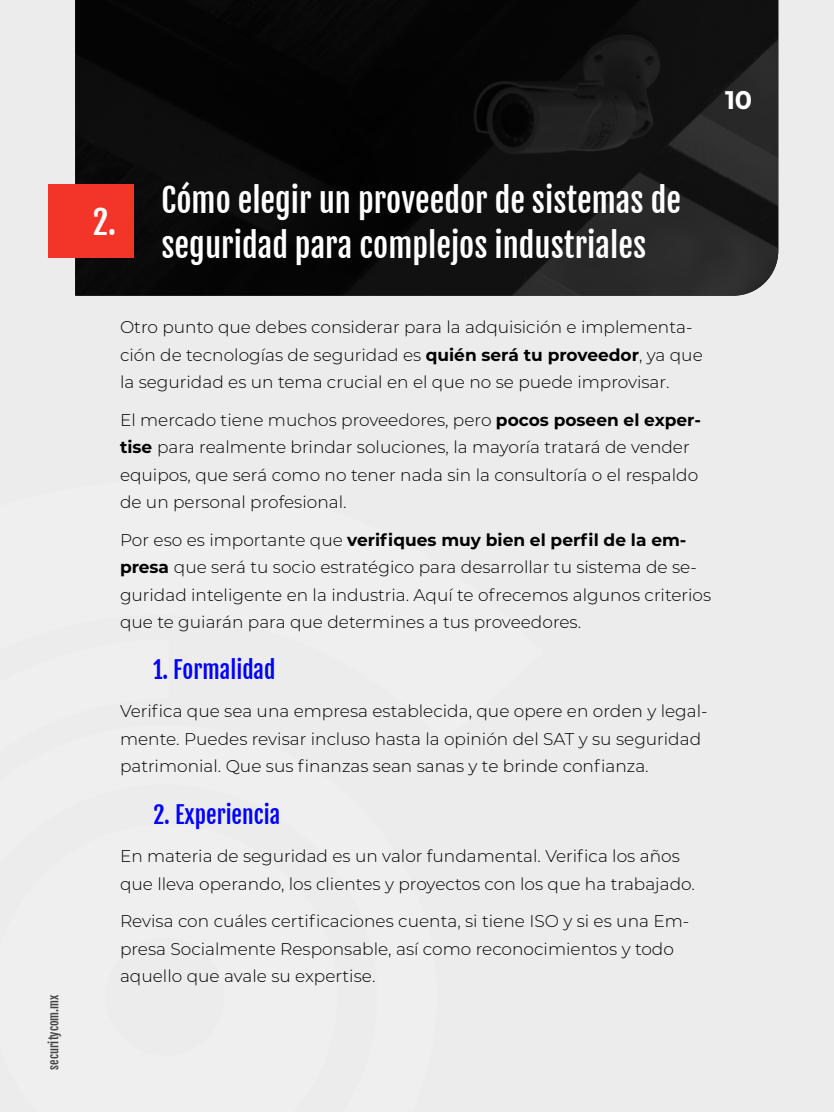
<style>
.page{position:relative;width:834px;height:1112px;background:#ececec}
.page>*{position:absolute;margin:0;border:0;box-sizing:border-box;transform-origin:0 0}
.t1{font:32.5px/44.5px "Fjalla One";color:#fff}
.t2{font:700 25.5px "Montserrat";color:#fff}
.t3{font:23.5px "Fjalla One";color:#00f}
.t4{font:300 17px/27.5px "Montserrat";color:#000}
.t5{font:12px "Fjalla One";color:#434343}
.s1{font-weight:700}
</style>
<div class="page">
<img style="left:75px;top:0;width:703px;height:296px">
<div style="left:48px;top:185px;width:86px;height:73px;background:#f33429"></div>
<p class="t5" style="left:46px;top:1070px;width:76px;rotate:-90deg">securitycom.mx</p>
<h2 class="t2" style="left:725px;top:81px;width:29px">10</h2>
<h1 class="t1" style="left:92px;top:200px;width:25px">2.</h1>
<h1 class="t1" style="left:162px;top:178px;width:521px">Cómo elegir un proveedor de sistemas de seguridad para complejos industriales</h1>
<p class="t4" style="left:120px;top:313px;width:584px">Otro punto que debes considerar para la adquisición e implementa&shy;ción de tecnologías de seguridad es <span class="s1">quién será tu proveedor</span>, ya que la seguridad es un tema crucial en el que no se puede improvisar.</p>
<p class="t4" style="left:120px;top:406px;width:583px">El mercado tiene muchos proveedores, pero <span class="s1">pocos poseen el exper&shy;tise</span> para realmente brindar soluciones, la mayoría tratará de vender equipos, que será como no tener nada sin la consultoría o el respaldo de un personal profesional.</p>
<p class="t4" style="left:120px;top:526px;width:593px">Por eso es importante que <span class="s1">verifiques muy bien el perfil de la em&shy;presa</span> que será tu socio estratégico para desarrollar tu sistema de se&shy;guridad inteligente en la industria. Aquí te ofrecemos algunos criterios que te guiarán para que determines a tus proveedores.</p>
<h3 class="t3" style="left:153px;top:656px;width:124px">1. Formalidad</h3>
<p class="t4" style="left:120px;top:697px;width:589px">Verifica que sea una empresa establecida, que opere en orden y legal&shy;mente. Puedes revisar incluso hasta la opinión del SAT y su seguridad patrimonial. Que sus finanzas sean sanas y te brinde confianza.</p>
<h3 class="t3" style="left:153px;top:801px;width:129px">2. Experiencia</h3>
<p class="t4" style="left:120px;top:842px;width:576px">En materia de seguridad es un valor fundamental. Verifica los años que lleva operando, los clientes y proyectos con los que ha trabajado.</p>
<p class="t4" style="left:120px;top:907px;width:571px">Revisa con cuáles certificaciones cuenta, si tiene ISO y si es una Em&shy;presa Socialmente Responsable, así como reconocimientos y todo aquello que avale su expertise.</p>
</div>
